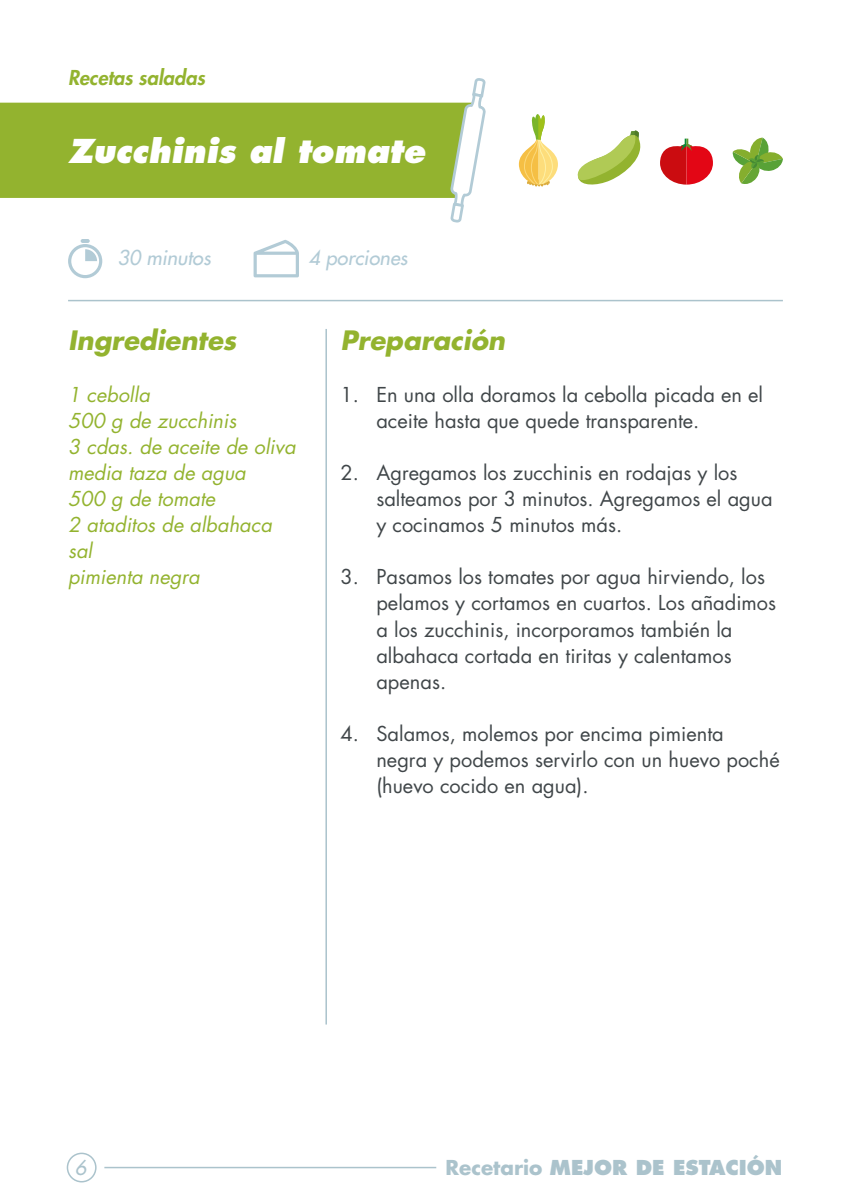
<style>
.page{position:relative;width:851px;height:1191px;background:#fff}
.page>*{position:absolute;margin:0;border:0;box-sizing:border-box;transform-origin:0 0}
.t1{font:italic 800 32px "Futura Std";color:#fff}
.t2{font:italic 700 26px "Futura Std";color:#93b32f}
.t3{font:20px/26px "Futura Std";color:#404649}
.t4{font:italic 20px/26px "Futura Std";color:#93b32f}
.t5{font:800 20px "Futura Std";color:#abc3cc}
.t6{font:italic 500 20px "Futura Std";color:#b2cbd6}
.t7{font:italic 800 20px "Futura Std";color:#93b32f}
.t8{font:italic 500 20px "Futura Std";color:#abc3cc}
.s1{font-weight:700}
</style>
<div class="page">
<hr style="left:68px;top:300px;width:714px;height:1px;background:#abc3cc">
<hr style="left:325px;top:329px;width:2px;height:695px;background:#abc3cc">
<div style="left:67px;top:1152px;width:30px;height:30px;border:2px solid #abc3cc;border-radius:50%"></div>
<hr style="left:104px;top:1166px;width:332px;height:2px;background:#abc3cc">
<div style="left:0;top:103px;width:447px;height:95px;background:#93b32f"></div>
<svg style="left:447px;top:78px;width:39px;height:145px"></svg>
<svg style="left:68px;top:239px;width:34px;height:39px"></svg>
<svg style="left:253px;top:240px;width:46px;height:37px"></svg>
<svg style="left:519px;top:114px;width:39px;height:72px"></svg>
<svg style="left:732px;top:138px;width:50px;height:46px"></svg>
<svg style="left:577px;top:130px;width:64px;height:55px"></svg>
<svg style="left:660px;top:139px;width:52px;height:46px"></svg>
<p class="t7" style="left:68px;top:64px;width:138px">Recetas saladas</p>
<h1 class="t1" style="left:68px;top:131px;width:358px">Zucchinis al tomate</h1>
<p class="t6" style="left:117px;top:245px;width:95px">30 minutos</p>
<p class="t6" style="left:308px;top:245px;width:100px">4 porciones</p>
<h2 class="t2" style="left:68px;top:323px;width:170px">Ingredientes</h2>
<p class="t4" style="left:68px;top:382px;width:229px">1 cebolla<br>500 g de zucchinis<br>3 cdas. de aceite de oliva media taza de agua<br>500 g de tomate<br>2 ataditos de albahaca sal<br>pimienta negra</p>
<h2 class="t2" style="left:340px;top:323px;width:166px">Preparación</h2>
<p class="t3" style="left:376px;top:382px;width:388px;text-indent:-36px">1. En una olla doramos la cebolla picada en el aceite hasta que quede transparente.</p>
<p class="t3" style="left:376px;top:460px;width:397px;text-indent:-36px">2. Agregamos los zucchinis en rodajas y los salteamos por 3 minutos. Agregamos el agua y cocinamos 5 minutos más.</p>
<p class="t3" style="left:376px;top:564px;width:401px;text-indent:-36px">3. Pasamos los tomates por agua hirviendo, los pelamos y cortamos en cuartos. Los añadimos a los zucchinis, incorporamos también la albahaca cortada en tiritas y calentamos apenas.</p>
<p class="t3" style="left:376px;top:720px;width:405px;text-indent:-36px">4. Salamos, molemos por encima pimienta<br>negra y podemos servirlo con un huevo poché (huevo cocido en agua).</p>
<p class="t8" style="left:75px;top:1154px;width:13px">6</p>
<p class="t5" style="left:445px;top:1154px;width:338px"><span class="s1">Recetario</span> MEJOR DE ESTACIÓN</p>
</div>
